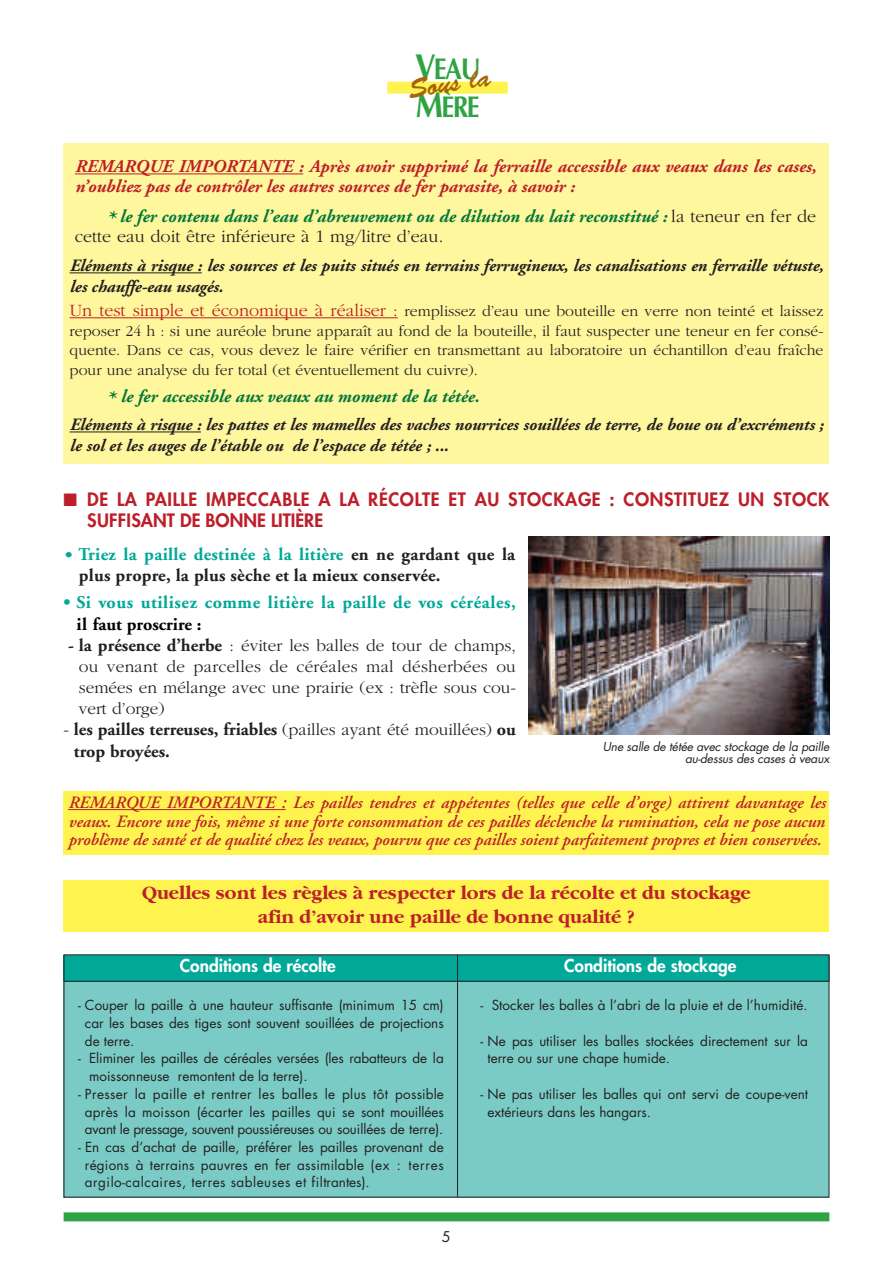
<style>
.page{position:relative;width:893px;height:1263px;background:#fff}
.page>*{position:absolute;margin:0;border:0;box-sizing:border-box;transform-origin:0 0}
.t1{font:700 30px/37.5px "Optima";letter-spacing:-.055em;color:#2da343;scale:.85 1}
.t2{font:27px "Brush Script";color:#a7620b}
.t3{font:700 19.5px/23.4px "Garamond";color:#bd1f29;text-align:center}
.t4{font:700 18px/21.6px "Adobe Garamond";letter-spacing:.01em;color:#231f20}
.t5{font:italic 700 18px/20.2px "Adobe Garamond";color:#bd1f29}
.t6{font:italic 700 18px "Adobe Garamond";color:#00783a}
.t7{font:800 18px/21px "Futura";letter-spacing:.035em;color:#bd1f29}
.t8{font:700 18px "Adobe Garamond";letter-spacing:.03em;color:#00a898}
.t9{font:300 18px "Garamond";color:#231f20}
.t10{font:700 18px "Adobe Garamond";color:#000}
.t11{font:italic 600 17.25px/18.8px "Adobe Garamond";letter-spacing:-.005em;color:#bd1f29;text-align:justify}
.t12{font:italic 700 17.25px/20.7px "Adobe Garamond";letter-spacing:-.005em;color:#231f20}
.t13{font:300 17.25px/20.7px "Garamond";color:#231f20;text-align:justify}
.t14{font:800 17.25px "Futura";color:#fff}
.t15{font:300 15.75px/19.6px "Garamond";color:#231f20;text-align:justify}
.t16{font:italic 14.4px "Futura";color:#231f20}
.t17{font:italic 13.5px/17.7px "Futura";color:#231f20}
.t18{font:italic 12px/12px "Futura";letter-spacing:-.015em;color:#231f20;text-align:right}
.s1{font-size:36px}
.s2{font-size:22.5px}
.s3{font-family:"Garamond";font-weight:300;font-style:normal;color:#231f20}
.s4{font-size:18px;color:#bd1f29}
.s5{font-family:"Garamond";font-size:17.25px;color:#00a898}
.s6{color:#00a898}
.s7{font-family:"Adobe Garamond";font-weight:700;font-size:18px}
.s8{font-family:"Garamond";font-weight:300;font-size:17.25px}
</style>
<div class="page">
<div style="left:64px;top:143px;width:765px;height:321px;background:#fff79e"></div>
<div style="left:387px;top:82px;width:121px;height:12px;background:#fff34f"></div>
<div style="left:64px;top:1212px;width:765px;height:9px;background:#2da343"></div>
<hr style="left:75px;top:173px;width:60px;height:1px;background:#bd1f29">
<hr style="left:135px;top:173px;width:102px;height:1px;background:#bd1f29">
<hr style="left:246px;top:173px;width:57px;height:1px;background:#bd1f29">
<hr style="left:80px;top:272px;width:122px;height:1px;background:#231f20">
<hr style="left:70px;top:317px;width:328px;height:1px;background:#bd1f29">
<hr style="left:80px;top:432px;width:121px;height:1px;background:#231f20">
<div style="left:64px;top:880px;width:765px;height:52px;background:#fff34f"></div>
<div style="left:64px;top:956px;width:765px;height:241px;background:#7acbc5"></div>
<img style="left:528px;top:537px;width:301px;height:197px">
<div style="left:64px;top:955px;width:765px;height:26px;background:#00a898"></div>
<div style="left:64px;top:954px;width:765px;height:28px;border:1px solid #231f20"></div>
<hr style="left:457px;top:955px;width:1px;height:242px;background:#231f20">
<div style="left:64px;top:791px;width:765px;height:64px;background:#fff34f"></div>
<hr style="left:68px;top:809px;width:57px;height:1px;background:#bd1f29">
<svg style="left:125px;top:809px;width:12px;height:1px"></svg>
<hr style="left:137px;top:809px;width:84px;height:1px;background:#bd1f29">
<hr style="left:230px;top:809px;width:56px;height:1px;background:#bd1f29">
<h1 class="t1" style="left:415px;top:53px;width:79px"><span class="s1">V</span>EAU<br><span class="s1">M</span>ÈRE</h1>
<h2 class="t2" style="left:407px;top:82px;width:84px;rotate:-9deg">Sous la</h2>
<h3 class="t5" style="left:75px;top:158px;width:742px">REMARQUE IMPORTANTE : Après avoir supprimé la ferraille accessible aux veaux dans les cases, n’oubliez pas de contrôler les autres sources de fer parasite, à savoir :</h3>
<h3 class="t6" style="left:106px;top:209px;width:712px"><span class="s2">*</span> le fer contenu dans l’eau d’abreuvement ou de dilution du lait reconstitué : <span class="s3">la teneur en fer de</span></h3>
<h3 class="t9" style="left:75px;top:229px;width:370px">cette eau doit être inférieure à 1 mg/litre d’eau.</h3>
<p class="t12" style="left:70px;top:257px;width:755px">Eléments à risque : les sources et les puits situés en terrains ferrugineux, les canalisations en ferraille vétuste, les chauffe-eau usagés.</p>
<p class="t15" style="left:70px;top:303px;width:755px"><span class="s4">Un test simple et économique à réaliser :</span> remplissez d’eau une bouteille en verre non teinté et laissez reposer 24 h : si une auréole brune apparaît au fond de la bouteille, il faut suspecter une teneur en fer consé&shy;quente. Dans ce cas, vous devez le faire vérifier en transmettant au laboratoire un échantillon d’eau fraîche pour une analyse du fer total (et éventuellement du cuivre).</p>
<h3 class="t6" style="left:106px;top:389px;width:375px"><span class="s2">*</span> le fer accessible aux veaux au moment de la tétée.</h3>
<p class="t12" style="left:70px;top:416px;width:755px">Eléments à risque : les pattes et les mamelles des vaches nourrices souillées de terre, de boue ou d’excréments ; le sol et les auges de l’étable ou de l’espace de tétée ; ...</p>
<h3 class="t7" style="left:87px;top:491px;width:743px;text-indent:-24px">■ DE LA PAILLE IMPECCABLE A LA RÉCOLTE ET AU STOCKAGE : CONSTITUEZ UN STOCK<br>SUFFISANT DE BONNE LITIÈRE</h3>
<h3 class="t4" style="left:79px;top:545px;width:438px;text-indent:-15px"><span class="s5">•</span> <span class="s6">Triez la paille destinée à la litière</span> en ne gardant que la plus propre, la plus sèche et la mieux conservée.</h3>
<h3 class="t8" style="left:64px;top:595px;width:454px">• Si vous utilisez comme litière la paille de vos céréales,</h3>
<h3 class="t10" style="left:76px;top:617px;width:126px">il faut proscrire :</h3>
<p class="t13" style="left:79px;top:637px;width:438px;text-indent:-11px"><span class="s7">- la présence d’herbe</span> : éviter les balles de tour de champs, ou venant de parcelles de céréales mal désherbées ou semées en mélange avec une prairie (ex : trèfle sous cou&shy;vert d’orge)</p>
<h3 class="t4" style="left:74px;top:720px;width:443px;text-indent:-10px"><span class="s8">-</span> les pailles terreuses, friables <span class="s8">(pailles ayant été mouillées)</span> ou trop broyées.</h3>
<p class="t18" style="left:602px;top:741px;width:228px">Une salle de tétée avec stockage de la paille au-dessus des cases à veaux</p>
<p class="t11" style="left:68px;top:795px;width:759px">REMARQUE IMPORTANTE : Les pailles tendres et appétentes (telles que celle d’orge) attirent davantage les veaux. Encore une fois, même si une forte consommation de ces pailles déclenche la rumination, cela ne pose aucun problème de santé et de qualité chez les veaux, pourvu que ces pailles soient parfaitement propres et bien conservées.</p>
<h3 class="t3" style="left:142px;top:882px;width:610px">Quelles sont les règles à respecter lors de la récolte et du stockage afin d’avoir une paille de bonne qualité ?</h3>
<p class="t14" style="left:180px;top:957px;width:157px">Conditions de récolte</p>
<p class="t14" style="left:564px;top:957px;width:174px">Conditions de stockage</p>
<p class="t17" style="left:85px;top:998px;width:363px;text-indent:-7px">- Couper la paille à une hauteur suffisante (minimum 15 cm) car les bases des tiges sont souvent souillées de projections de terre.</p>
<p class="t17" style="left:89px;top:1051px;width:358px;text-indent:-11px">- Eliminer les pailles de céréales versées (les rabatteurs de la moissonneuse remontent de la terre) .</p>
<p class="t17" style="left:78px;top:1086px;width:369px;text-align:center">- Presser la paille et rentrer les balles le plus tôt possible après la moisson (écarter les pailles qui se sont mouillées avant le pressage, souvent poussiéreuses ou souillées de terre) .</p>
<p class="t17" style="left:85px;top:1139px;width:362px;text-align:justify;text-indent:-7px">- En cas d’achat de paille, préférer les pailles provenant de régions à terrains pauvres en fer assimilable (ex : terres argilo-calcaires, terres sableuses et filtrantes).</p>
<p class="t16" style="left:442px;top:1230px;width:13px">5</p>
<p class="t17" style="left:480px;top:998px;width:331px">- Stocker les balles à l’abri de la pluie et de l’humidité.</p>
<p class="t17" style="left:487px;top:1033px;width:324px;text-indent:-7px">- Ne pas utiliser les balles stockées directement sur la terre ou sur une chape humide.</p>
<p class="t17" style="left:487px;top:1086px;width:322px;text-indent:-7px">- Ne pas utiliser les balles qui ont servi de coupe-vent extérieurs dans les hangars.</p>
</div>
